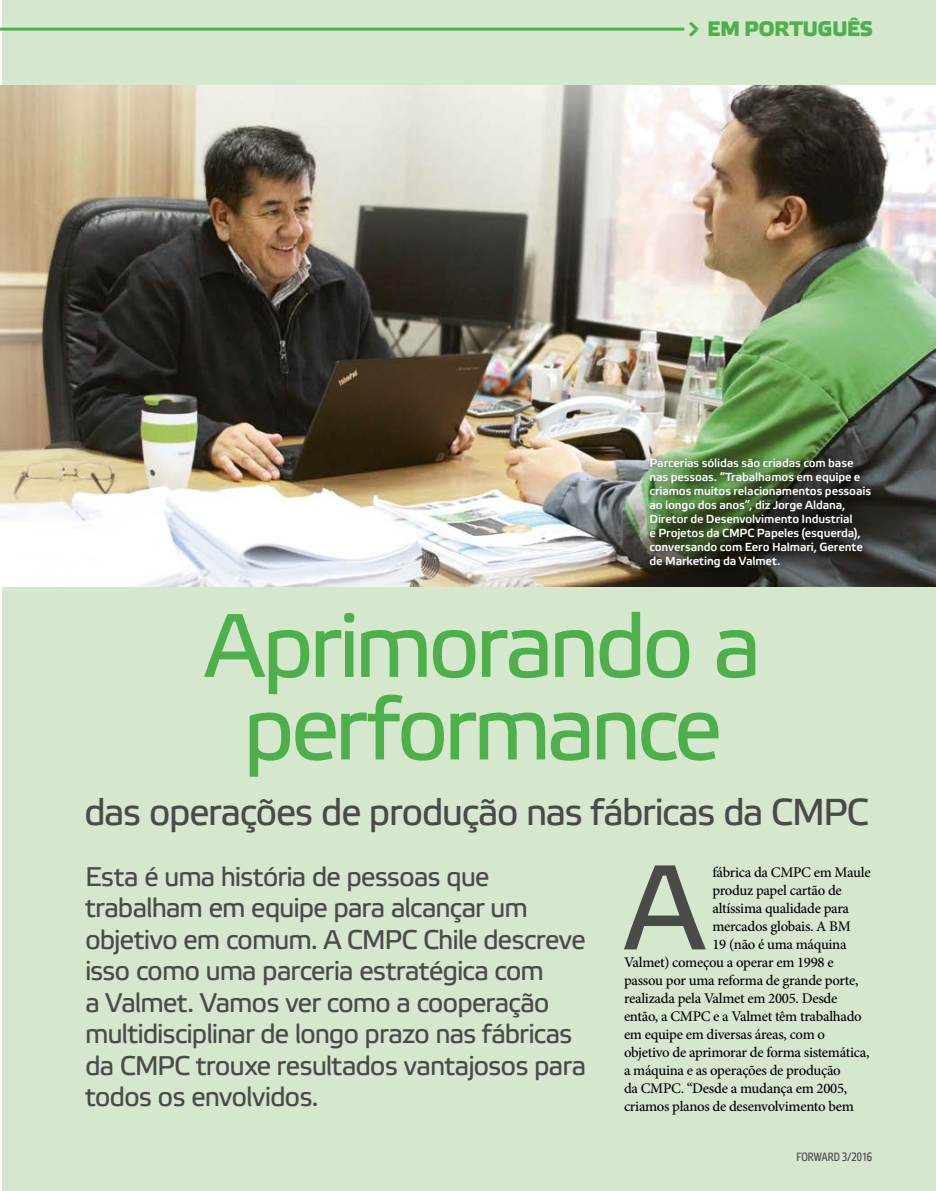
<style>
.page{position:relative;width:936px;height:1191px;background:#fff}
.page>*{position:absolute;margin:0;border:0;box-sizing:border-box;transform-origin:0 0}
.t1{font:120.45px "Etelka Text";color:#4a4a49}
.t2{font:90px/82.5px "Etelka Text";letter-spacing:-.055em;color:#4faf4d;text-align:center}
.t3{font:37.5px "Etelka Text";letter-spacing:-.045em;color:#4a4a49}
.t4{font:27px/31.5px "Etelka Text";letter-spacing:-.045em;color:#4a4a49}
.t5{font:500 21px "Etelka";letter-spacing:-.02em;color:#4faf4d}
.t6{font:500 14.7px "Minion Pro";letter-spacing:-.02em;color:#000}
.t7{font:12px "Etelka Narrow Text";letter-spacing:.01em;color:#4a4a49}
.t8{font:500 11.7px/14px "Etelka";letter-spacing:-.01em;color:#fff}
</style>
<div class="page">
<div style="left:0;top:0;width:935px;height:1191px;background:#d5e8cd"></div>
<hr style="left:0;top:0;width:1px;height:1191px;background:#fff">
<img style="left:0;top:85px;width:935px;height:502px">
<div style="left:644px;top:452px;width:238px;height:127px;background:#000;opacity:.75"></div>
<svg style="left:689px;top:22px;width:9px;height:15px"></svg>
<hr style="left:0;top:28px;width:684px;height:3px;background:#4faf4d">
<h3 class="t5" style="left:707px;top:16px;width:167px">EM PORTUGUÊS</h3>
<p class="t8" style="left:649px;top:456px;width:223px">Parcerias sólidas são criadas com base nas pessoas. “Trabalhamos em equipe e criamos muitos relacionamentos pessoais ao longo dos anos”, diz Jorge Aldana, Diretor de Desenvolvimento Industrial<br>e Projetos da CMPC Papeles (esquerda), conversando com Eero Halmari, Gerente de Marketing da Valmet.</p>
<h2 class="t2" style="left:204px;top:606px;width:559px">Aprimorando a performance</h2>
<h3 class="t3" style="left:84px;top:789px;width:786px">das operações de produção nas fábricas da CMPC</h3>
<p class="t4" style="left:85px;top:861px;width:502px">Esta é uma história de pessoas que trabalham em equipe para alcançar um objetivo em comum. A CMPC Chile descreve isso como uma parceria estratégica com<br>a Valmet. Vamos ver como a cooperação multidisciplinar de longo prazo nas fábricas da CMPC trouxe resultados vantajosos para todos os envolvidos.</p>
<h1 class="t1" style="left:624px;top:833px;width:83px">A</h1>
<p class="t6" style="left:712px;top:862px;width:160px">fábrica da CMPC em Maule</p>
<p class="t6" style="left:712px;top:880px;width:131px">produz papel cartão de</p>
<p class="t6" style="left:712px;top:898px;width:138px">altíssima qualidade para</p>
<p class="t6" style="left:712px;top:916px;width:140px">mercados globais. A BM</p>
<p class="t6" style="left:712px;top:934px;width:136px">19 (não é uma máquina</p>
<p class="t6" style="left:624px;top:952px;width:211px">Valmet) começou a operar em 1998 e</p>
<p class="t6" style="left:624px;top:970px;width:236px">passou por uma reforma de grande porte,</p>
<p class="t6" style="left:624px;top:988px;width:215px">realizada pela Valmet em 2005. Desde</p>
<p class="t6" style="left:624px;top:1006px;width:239px">então, a CMPC e a Valmet têm trabalhado</p>
<p class="t6" style="left:624px;top:1024px;width:202px">em equipe em diversas áreas, com o</p>
<p class="t6" style="left:624px;top:1042px;width:247px">objetivo de aprimorar de forma sistemática,</p>
<p class="t6" style="left:624px;top:1060px;width:218px">a máquina e as operações de produção</p>
<p class="t6" style="left:624px;top:1078px;width:225px">da CMPC. “Desde a mudança em 2005,</p>
<p class="t6" style="left:624px;top:1096px;width:231px">criamos planos de desenvolvimento bem</p>
<p class="t7" style="left:796px;top:1150px;width:77px">FORWARD 3/2016</p>
</div>
